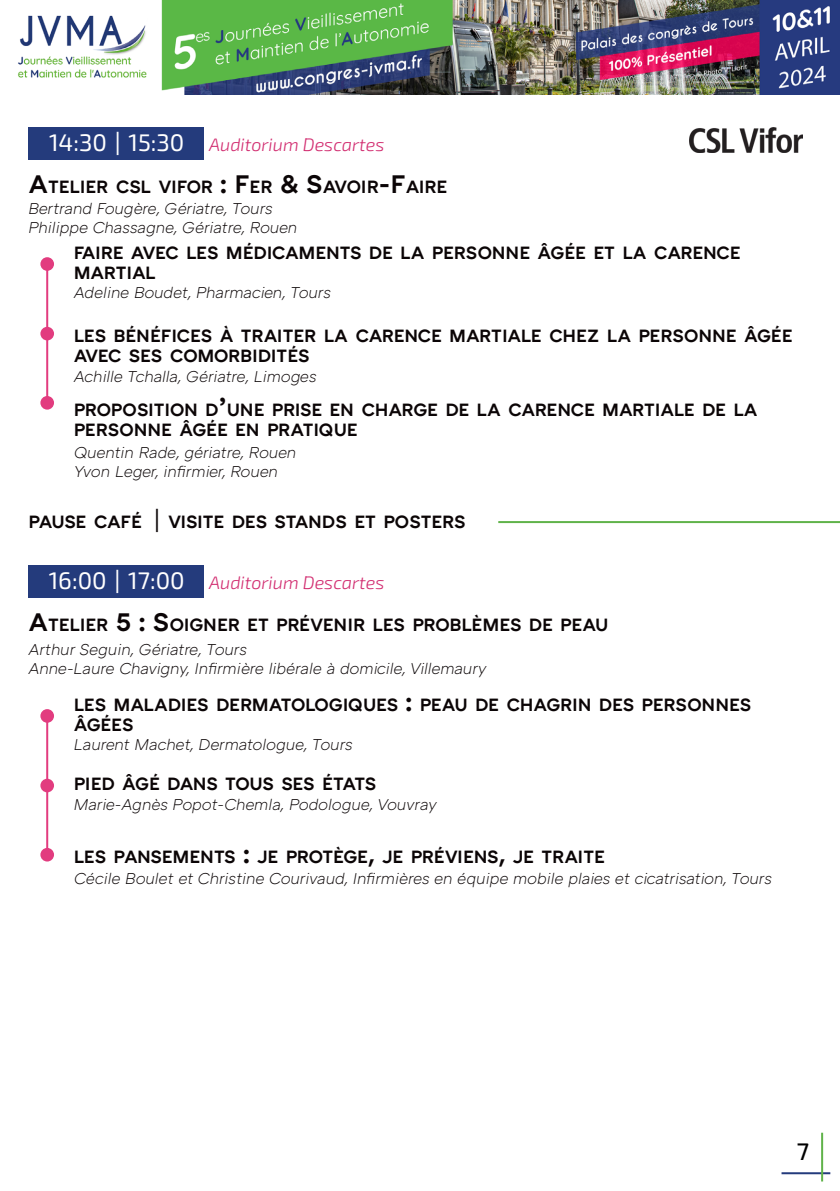
<style>
.page{position:relative;width:840px;height:1191px;background:#fff}
.page>*{position:absolute;margin:0;border:0;box-sizing:border-box;transform-origin:0 0}
.t1{font:24px "Exo 2";color:#000}
.t2{font:600 18.2px/20px "ATC Arquette";letter-spacing:-.015em;color:#0b0506}
.t3{font:italic 18px "Exo 2";color:#d22e71}
.t4{font:italic 300 16px/19.2px "ATC Arquette";letter-spacing:-.01em;color:#0b0506}
.s1{font-style:normal;font-size:24px;color:#fff}
.s2{font-family:"ATC Overlook";font-style:normal;font-size:24px;color:#fff}
.s3{font-size:26px}
.s4{font-family:"ATC Overlook";font-weight:400;font-size:24px}
</style>
<div class="page">
<hr style="left:781px;top:1172px;width:48px;height:2px;background:#243b7c">
<hr style="left:820px;top:1132px;width:2px;height:49px;background:#60b34a">
<img style="left:18px;top:0;width:821px;height:94px">
<div style="left:28px;top:127px;width:176px;height:32px;background:#243b7c"></div>
<div style="left:40px;top:257px;width:14px;height:14px;background:#e23c7f;border-radius:50%"></div>
<hr style="left:46px;top:260px;width:2px;height:144px;background:#e23c7f">
<div style="left:40px;top:327px;width:14px;height:13px;background:#e23c7f;border-radius:50%"></div>
<div style="left:40px;top:396px;width:14px;height:13px;background:#e23c7f;border-radius:50%"></div>
<hr style="left:498px;top:521px;width:341px;height:2px;background:#60b34a">
<div style="left:28px;top:565px;width:176px;height:32px;background:#243b7c"></div>
<div style="left:40px;top:709px;width:14px;height:13px;background:#e23c7f;border-radius:50%"></div>
<hr style="left:46px;top:712px;width:2px;height:144px;background:#e23c7f">
<div style="left:40px;top:778px;width:14px;height:14px;background:#e23c7f;border-radius:50%"></div>
<div style="left:40px;top:848px;width:14px;height:13px;background:#e23c7f;border-radius:50%"></div>
<img style="left:689px;top:128px;width:113px;height:25px">
<p class="t3" style="left:49px;top:132px;width:337px"><span class="s1">14:30</span> <span class="s2">|</span> <span class="s1">15:30</span> Auditorium Descartes</p>
<p class="t2" style="left:28px;top:177px;width:420px"><span class="s3">A</span>TELIER CSL VIFOR <span class="s3">: F</span> ER <span class="s3">&amp; S</span>AVOIR<span class="s3">-F</span>AIRE</p>
<p class="t4" style="left:28px;top:200px;width:270px">Bertrand Fougère, Gériatre, Tours<br>Philippe Chassagne, Gériatre, Rouen</p>
<p class="t2" style="left:74px;top:243px;width:668px">FAIRE AVEC LES MÉDICAMENTS DE LA PERSONNE ÂGÉE ET LA CARENCE<br>MARTIAL</p>
<p class="t4" style="left:74px;top:283px;width:258px">Adeline Boudet, Pharmacien, Tours</p>
<p class="t2" style="left:74px;top:326px;width:720px">LES BÉNÉFICES À TRAITER LA CARENCE MARTIALE CHEZ LA PERSONNE ÂGÉE<br>AVEC SES COMORBIDITÉS</p>
<p class="t4" style="left:74px;top:368px;width:244px">Achille Tchalla, Gériatre, Limoges</p>
<p class="t2" style="left:74px;top:400px;width:684px">PROPOSITION D<span class="s3">’</span>UNE PRISE EN CHARGE DE LA CARENCE MARTIALE DE LA<br>PERSONNE ÂGÉE EN PRATIQUE</p>
<p class="t4" style="left:74px;top:443px;width:224px">Quentin Rade, gériatre, Rouen<br>Yvon Leger, infirmier, Rouen</p>
<p class="t2" style="left:28px;top:512px;width:439px">PAUSE CAFÉ <span class="s4">|</span> VISITE DES STANDS ET POSTERS</p>
<p class="t3" style="left:49px;top:569px;width:337px"><span class="s1">16:00</span> <span class="s2">|</span> <span class="s1">17:00</span> Auditorium Descartes</p>
<p class="t2" style="left:28px;top:615px;width:581px"><span class="s3">A</span>TELIER <span class="s3">5 : S</span>OIGNER ET PRÉVENIR LES PROBLÈMES DE PEAU</p>
<p class="t4" style="left:28px;top:640px;width:459px">Arthur Seguin, Gériatre, Tours<br>Anne-Laure Chavigny, Infirmière libérale à domicile, Villemaury</p>
<p class="t2" style="left:74px;top:695px;width:679px">LES MALADIES DERMATOLOGIQUES <span class="s3">:</span> PEAU DE CHAGRIN DES PERSONNES<br>ÂGÉES</p>
<p class="t4" style="left:74px;top:735px;width:280px">Laurent Machet, Dermatologue, Tours</p>
<p class="t2" style="left:74px;top:774px;width:304px">PIED ÂGÉ DANS TOUS SES ÉTATS</p>
<p class="t4" style="left:74px;top:795px;width:364px">Marie-Agnès Popot-Chemla, Podologue, Vouvray</p>
<p class="t2" style="left:74px;top:847px;width:532px">LES PANSEMENTS <span class="s3">:</span> JE PROTÈGE<span class="s3">,</span> JE PRÉVIENS<span class="s3">,</span> JE TRAITE</p>
<p class="t4" style="left:74px;top:870px;width:699px">Cécile Boulet et Christine Courivaud, Infirmières en équipe mobile plaies et cicatrisation, Tours</p>
<h1 class="t1" style="left:796px;top:1134px;width:14px">7</h1>
</div>
